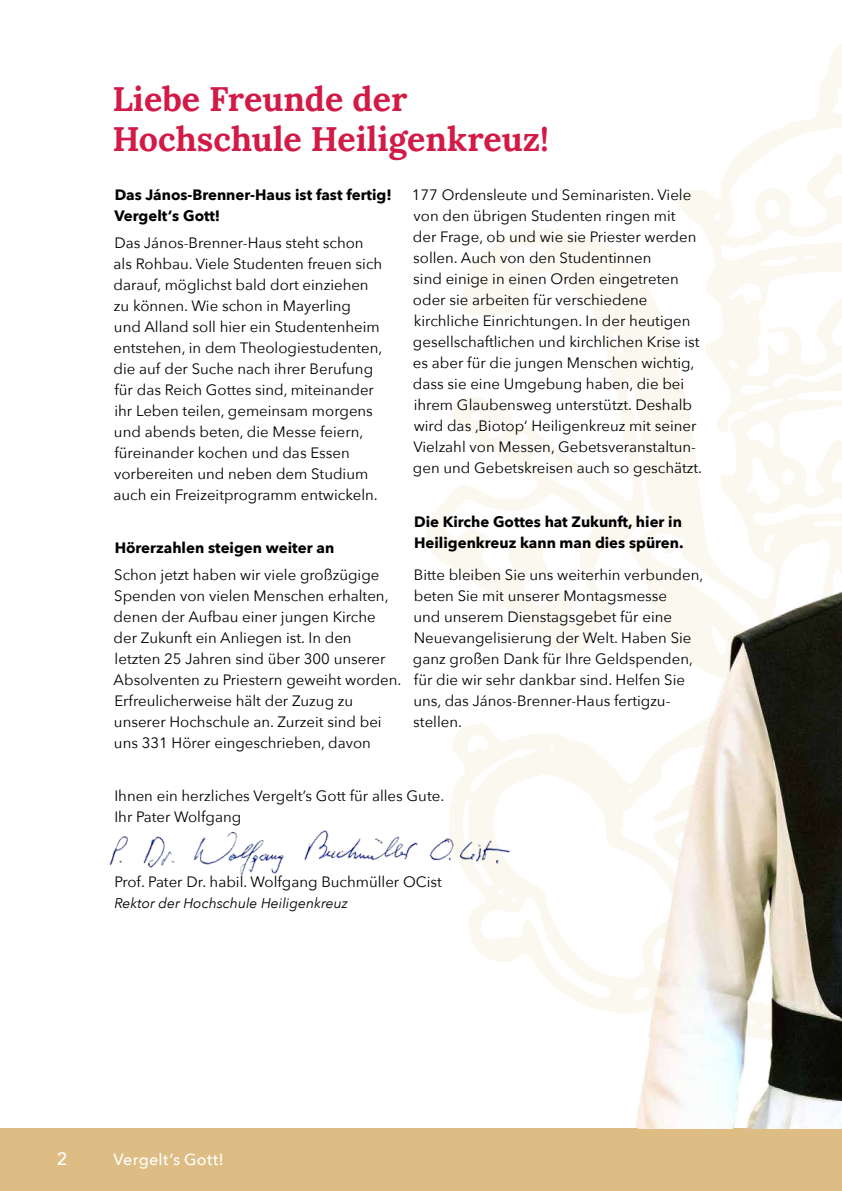
<style>
.page{position:relative;width:842px;height:1191px;background:#fff}
.page>*{position:absolute;margin:0;border:0;box-sizing:border-box;transform-origin:0 0}
.t1{font:700 34px/40px "Lora";color:#d21a47}
.t2{font:500 18px "Avenir Next";color:#fff}
.t3{font:500 16px "Avenir Next";letter-spacing:.02em;color:#fff}
.t4{font:15px/21px "Avenir Next";color:#000}
.t5{font:700 15px/21px "Avenir Next";color:#000}
.t6{font:italic 14px "Avenir Next";color:#000}
</style>
<div class="page">
<div style="left:0;top:1128px;width:842px;height:63px;background:#ddbd83"></div>
<svg style="left:677px;top:44px;width:165px;height:171px"></svg>
<img style="left:109px;top:830px;width:298px;height:46px">
<img style="left:407px;top:215px;width:435px;height:913px">
<h1 class="t1" style="left:112px;top:76px;width:438px">Liebe Freunde der<br>Hochschule Heiligenkreuz!</h1>
<p class="t5" style="left:114px;top:184px;width:279px">Das János-Brenner-Haus ist fast fertig!<br>Vergelt‘s Gott!</p>
<p class="t4" style="left:114px;top:231px;width:270px">Das János-Brenner-Haus steht schon als Rohbau. Viele Studenten freuen sich darauf, möglichst bald dort einziehen zu können. Wie schon in Mayerling<br>und Alland soll hier ein Studentenheim entstehen, in dem Theologiestudenten, die auf der Suche nach ihrer Berufung für das Reich Gottes sind, miteinander ihr Leben teilen, gemeinsam morgens und abends beten, die Messe feiern, füreinander kochen und das Essen vorbereiten und neben dem Studium auch ein Freizeitprogramm entwickeln.</p>
<p class="t5" style="left:115px;top:537px;width:221px">Hörerzahlen steigen weiter an</p>
<p class="t4" style="left:114px;top:563px;width:289px">Schon jetzt haben wir viele großzügige Spenden von vielen Menschen erhalten, denen der Aufbau einer jungen Kirche der Zukunft ein Anliegen ist. In den<br>letzten 25 Jahren sind über 300 unserer Absolventen zu Priestern geweiht worden.<br>Erfreulicherweise hält der Zuzug zu unserer Hochschule an. Zurzeit sind bei uns 331 Hörer eingeschrieben, davon</p>
<p class="t4" style="left:412px;top:184px;width:292px">177 Ordensleute und Seminaristen. Viele von den übrigen Studenten ringen mit<br>der Frage, ob und wie sie Priester werden sollen. Auch von den Studentinnen<br>sind einige in einen Orden eingetreten oder sie arbeiten für verschiedene kirchliche Einrichtungen. In der heutigen gesellschaftlichen und kirchlichen Krise ist es aber für die jungen Menschen wichtig, dass sie eine Umgebung haben, die bei ihrem Glaubensweg unterstützt. Deshalb wird das ‚Biotop‘ Heiligenkreuz mit seiner Vielzahl von Messen, Gebetsveranstaltun&shy;gen und Gebetskreisen auch so geschätzt.</p>
<p class="t5" style="left:414px;top:510px;width:271px">Die Kirche Gottes hat Zukunft, hier in<br>Heiligenkreuz kann man dies spüren.</p>
<p class="t4" style="left:413px;top:563px;width:292px">Bitte bleiben Sie uns weiterhin verbunden, beten Sie mit unserer Montagsmesse<br>und unserem Dienstagsgebet für eine Neuevangelisierung der Welt. Haben Sie ganz großen Dank für Ihre Geldspenden, für die wir sehr dankbar sind. Helfen Sie uns, das János-Brenner-Haus fertigzu&shy;stellen.</p>
<p class="t4" style="left:114px;top:785px;width:331px">Ihnen ein herzliches Vergelt’s Gott für alles Gute.<br>Ihr Pater Wolfgang</p>
<p class="t4" style="left:114px;top:870px;width:329px">Prof. Pater Dr. habil. Wolfgang Buchmüller OCist</p>
<p class="t6" style="left:114px;top:891px;width:235px">Rektor der Hochschule Heiligenkreuz</p>
<p class="t2" style="left:57px;top:1143px;width:12px">2</p>
<p class="t3" style="left:113px;top:1145px;width:112px">Vergelt’s Gott!</p>
</div>
